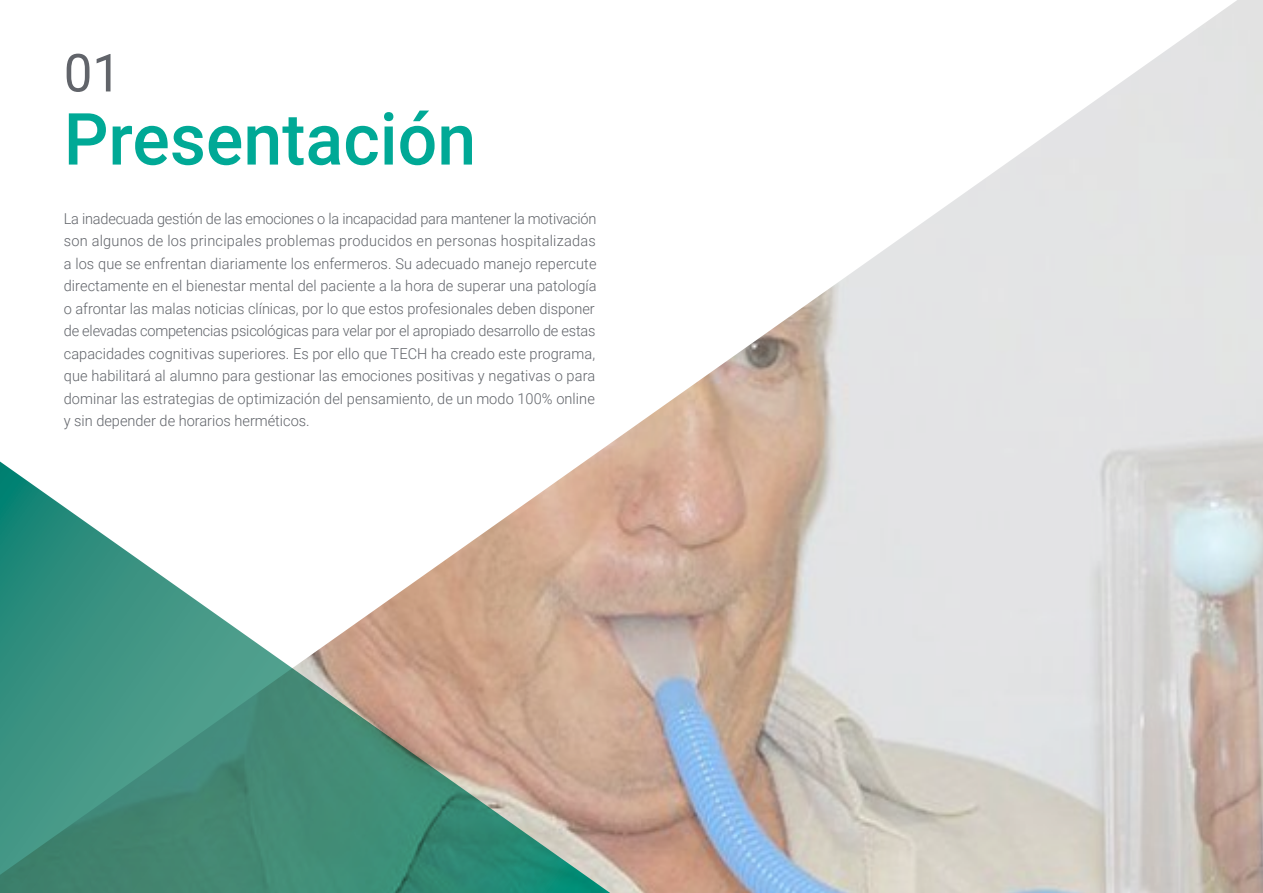
<style>
.page{position:relative;width:1263px;height:893px;background:#fff}
.page>*{position:absolute;margin:0;border:0;box-sizing:border-box;transform-origin:0 0}
.t1{font:500 72px "Roboto";color:#00a996}
.t2{font:52.5px "Roboto";color:#61646a}
.t3{font:300 15px/22.5px "Roboto";letter-spacing:.005em;color:#61646a}
</style>
<div class="page">
<img style="left:607px;top:0;width:656px;height:893px">
<svg style="left:0;top:446px;width:640px;height:447px"></svg>
<h2 class="t2" style="left:64px;top:36px;width:59px">01</h2>
<h1 class="t1" style="left:64px;top:89px;width:414px">Presentación</h1>
<p class="t3" style="left:64px;top:207px;width:534px">La inadecuada gestión de las emociones o la incapacidad para mantener la motivación son algunos de los principales problemas producidos en personas hospitalizadas a los que se enfrentan diariamente los enfermeros. Su adecuado manejo repercute directamente en el bienestar mental del paciente a la hora de superar una patología o afrontar las malas noticias clínicas, por lo que estos profesionales deben disponer de elevadas competencias psicológicas para velar por el apropiado desarrollo de estas capacidades cognitivas superiores. Es por ello que TECH ha creado este programa, que habilitará al alumno para gestionar las emociones positivas y negativas o para dominar las estrategias de optimización del pensamiento, de un modo 100% online y sin depender de horarios herméticos.</p>
</div>
